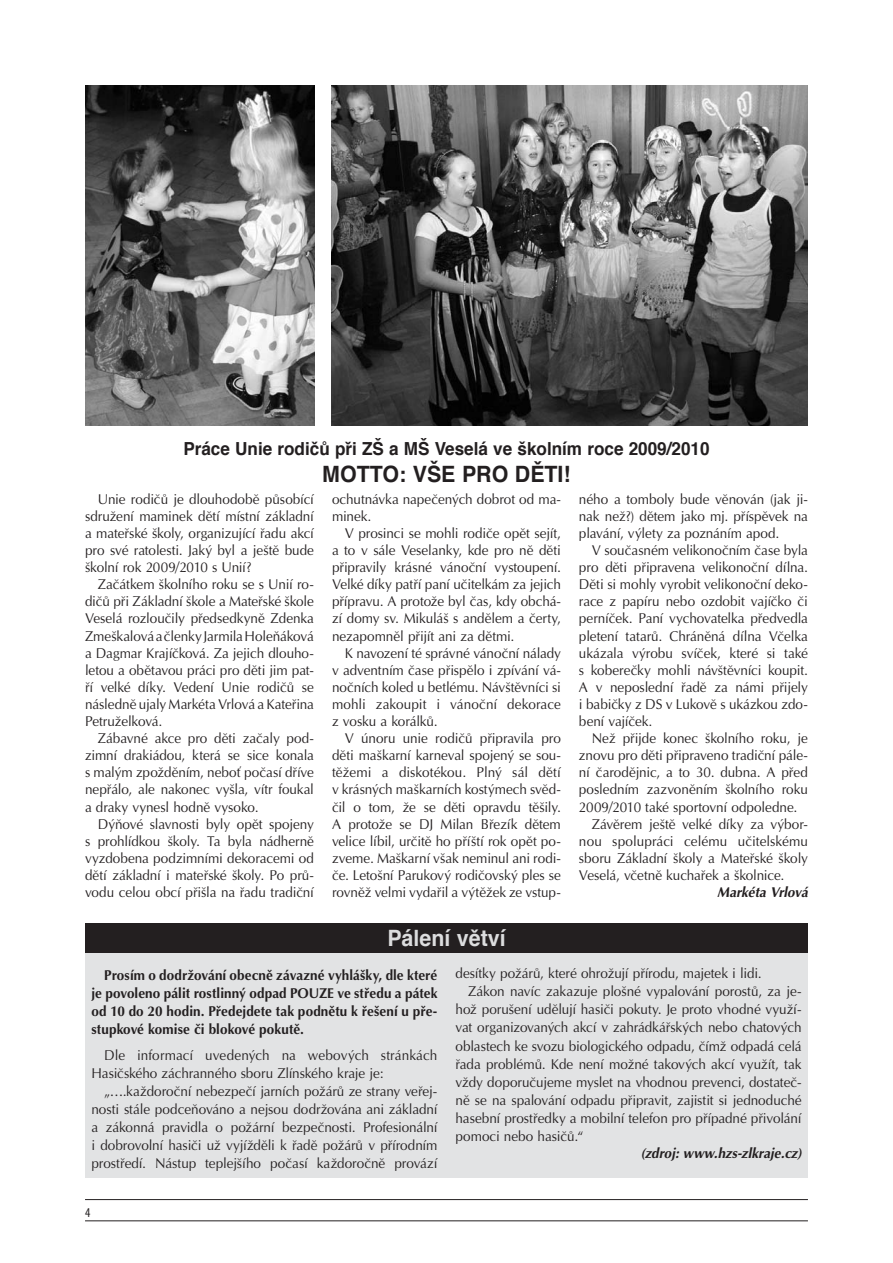
<style>
.page{position:relative;width:893px;height:1263px;background:#fff}
.page>*{position:absolute;margin:0;border:0;box-sizing:border-box;transform-origin:0 0}
.t1{font:700 22.5px "Helvetica";color:#231f20;scale:.95 1}
.t2{font:700 22.5px "Helvetica";color:#dcddde;scale:.95 1}
.t3{font:700 18px "Helvetica";color:#231f20;scale:.95 1}
.t4{font:14.25px/17.1px "Optima CE";letter-spacing:-.005em;color:#231f20;text-align:justify;scale:.95 1}
.t5{font:700 14.25px/18px "Optima CE";letter-spacing:.005em;color:#231f20;text-align:justify;scale:.95 1}
.t6{font:italic 700 14.25px "Optima CE";letter-spacing:-.005em;color:#231f20;scale:.95 1}
.t7{font:condensed 13.5px "Myriad Pro";color:#231f20}
</style>
<div class="page">
<hr style="left:85px;top:1199px;width:723px;height:1px;background:#231f20">
<hr style="left:85px;top:1220px;width:723px;height:1px;background:#231f20">
<div style="left:85px;top:948px;width:723px;height:230px;background:#e2e3e4"></div>
<img style="left:332px;top:85px;width:476px;height:340px">
<img style="left:85px;top:85px;width:230px;height:340px">
<div style="left:85px;top:923px;width:723px;height:29px;background:#231f20"></div>
<p class="t3" style="left:183px;top:441px;width:555px">Práce Unie rodičů při ZŠ a MŠ Veselá ve školním roce 2009/2010</p>
<h1 class="t1" style="left:322px;top:465px;width:263px">MOTTO: VŠE PRO DĚTI!</h1>
<p class="t4" style="left:85px;top:492px;width:243px;text-indent:13px">Unie rodičů je dlouhodobě působící sdružení maminek dětí místní základní a mateřské školy, organizující řadu akcí pro své ratolesti. Jaký byl a ještě bude školní rok 2009/2010 s Unií?</p>
<p class="t4" style="left:85px;top:577px;width:243px;text-indent:13px">Začátkem školního roku se s Unií ro&shy;dičů při Základní škole a Mateřské škole Veselá rozloučily předsedkyně Zdenka Zmeškalová a členky Jarmila Holeňáková a Dagmar Krajíčková. Za jejich dlouho&shy;letou a obětavou práci pro děti jim pat&shy;ří velké díky. Vedení Unie rodičů se následně ujaly Markéta Vrlová a Kateřina Petruželková.</p>
<p class="t4" style="left:85px;top:731px;width:243px;text-indent:13px">Zábavné akce pro děti začaly pod&shy;zimní drakiádou, která se sice konala s malým zpožděním, neboť počasí dříve nepřálo, ale nakonec vyšla, vítr foukal a draky vynesl hodně vysoko.</p>
<p class="t4" style="left:85px;top:817px;width:243px;text-indent:13px">Dýňové slavnosti byly opět spojeny s prohlídkou školy. Ta byla nádherně vyzdobena podzimními dekoracemi od dětí základní i mateřské školy. Po prů&shy;vodu celou obcí přišla na řadu tradiční</p>
<p class="t4" style="left:332px;top:492px;width:242px">ochutnávka napečených dobrot od ma&shy;minek.</p>
<p class="t4" style="left:332px;top:526px;width:243px;text-indent:13px">V prosinci se mohli rodiče opět sejít, a to v sále Veselanky, kde pro ně děti připravily krásné vánoční vystoupení.<br>Velké díky patří paní učitelkám za jejich přípravu. A protože byl čas, kdy obchá&shy;zí domy sv. Mikuláš s andělem a čerty, nezapomněl přijít ani za dětmi.</p>
<p class="t4" style="left:332px;top:646px;width:243px;text-indent:13px">K navození té správné vánoční nálady v adventním čase přispělo i zpívání vá&shy;nočních koled u betlému. Návštěvníci si mohli zakoupit i vánoční dekorace z vosku a korálků.</p>
<p class="t4" style="left:332px;top:731px;width:243px;text-indent:13px">V únoru unie rodičů připravila pro děti maškarní karneval spojený se sou&shy;těžemi a diskotékou. Plný sál dětí v krásných maškarních kostýmech svěd&shy;čil o tom, že se děti opravdu těšily.<br>A protože se DJ Milan Březík dětem velice líbil, určitě ho příští rok opět po&shy;zveme. Maškarní však neminul ani rodi&shy;če. Letošní Parukový rodičovský ples se rovněž velmi vydařil a výtěžek ze vstup-</p>
<p class="t4" style="left:579px;top:492px;width:242px">ného a tomboly bude věnován (jak ji&shy;nak než?) dětem jako mj. příspěvek na plavání, výlety za poznáním apod.</p>
<p class="t4" style="left:579px;top:543px;width:243px;text-indent:13px">V současném velikonočním čase byla pro děti připravena velikonoční dílna.<br>Děti si mohly vyrobit velikonoční deko&shy;race z papíru nebo ozdobit vajíčko či perníček. Paní vychovatelka předvedla pletení tatarů. Chráněná dílna Včelka ukázala výrobu svíček, které si také s koberečky mohli návštěvníci koupit.<br>A v neposlední řadě za námi přijely i babičky z DS v Lukově s ukázkou zdo&shy;bení vajíček.</p>
<p class="t4" style="left:592px;top:731px;width:229px">Než přijde konec školního roku, je</p>
<p class="t4" style="left:579px;top:748px;width:242px">znovu pro děti připraveno tradiční pále-</p>
<p class="t4" style="left:579px;top:765px;width:242px">ní čarodějnic, a to 30. dubna. A před</p>
<p class="t4" style="left:579px;top:782px;width:243px">posledním zazvoněním školního roku</p>
<p class="t4" style="left:579px;top:800px;width:231px">2009/2010 také sportovní odpoledne.</p>
<p class="t4" style="left:592px;top:817px;width:229px">Závěrem ještě velké díky za výbor-</p>
<p class="t4" style="left:579px;top:834px;width:242px">nou spolupráci celému učitelskému</p>
<p class="t4" style="left:579px;top:851px;width:243px">sboru Základní školy a Mateřské školy</p>
<p class="t4" style="left:579px;top:868px;width:218px">Veselá, včetně kuchařek a školnice.</p>
<p class="t6" style="left:717px;top:887px;width:97px">Markéta Vrlová</p>
<h1 class="t2" style="left:387px;top:929px;width:126px">Pálení větví</h1>
<p class="t5" style="left:91px;top:968px;width:366px;text-indent:13px">Prosím o dodržování obecně závazné vyhlášky, dle které je povoleno pálit rostlinný odpad POUZE ve středu a pátek od 10 do 20 hodin. Předejdete tak podnětu k řešení u pře&shy;stupkové komise či blokové pokutě.</p>
<p class="t4" style="left:91px;top:1047px;width:366px;line-height:18px;text-indent:13px">Dle informací uvedených na webových stránkách<br>Hasičského záchranného sboru Zlínského kraje je:</p>
<p class="t4" style="left:91px;top:1083px;width:366px;line-height:18px;text-indent:13px">„….každoroční nebezpečí jarních požárů ze strany veřej&shy;nosti stále podceňováno a nejsou dodržována ani základní a zákonná pravidla o požární bezpečnosti. Profesionální i dobrovolní hasiči už vyjížděli k řadě požárů v přírodním prostředí. Nástup teplejšího počasí každoročně provází</p>
<p class="t7" style="left:85px;top:1207px;width:7px">4</p>
<p class="t4" style="left:455px;top:966px;width:324px">desítky požárů, které ohrožují přírodu, majetek i lidi.</p>
<p class="t4" style="left:468px;top:984px;width:352px">Zákon navíc zakazuje plošné vypalování porostů, za je-</p>
<p class="t4" style="left:455px;top:1002px;width:366px">hož porušení udělují hasiči pokuty. Je proto vhodné využí-</p>
<p class="t4" style="left:455px;top:1020px;width:366px">vat organizovaných akcí v zahrádkářských nebo chatových</p>
<p class="t4" style="left:455px;top:1038px;width:366px">oblastech ke svozu biologického odpadu, čímž odpadá celá</p>
<p class="t4" style="left:455px;top:1056px;width:366px">řada problémů. Kde není možné takových akcí využít, tak</p>
<p class="t4" style="left:455px;top:1074px;width:366px">vždy doporučujeme myslet na vhodnou prevenci, dostateč-</p>
<p class="t4" style="left:455px;top:1092px;width:366px">ně se na spalování odpadu připravit, zajistit si jednoduché</p>
<p class="t4" style="left:455px;top:1110px;width:366px">hasební prostředky a mobilní telefon pro případné přivolání</p>
<p class="t4" style="left:455px;top:1128px;width:136px">pomoci nebo hasičů.“</p>
<p class="t6" style="left:641px;top:1147px;width:171px">(zdroj: www.hzs-zlkraje.cz)</p>
</div>
